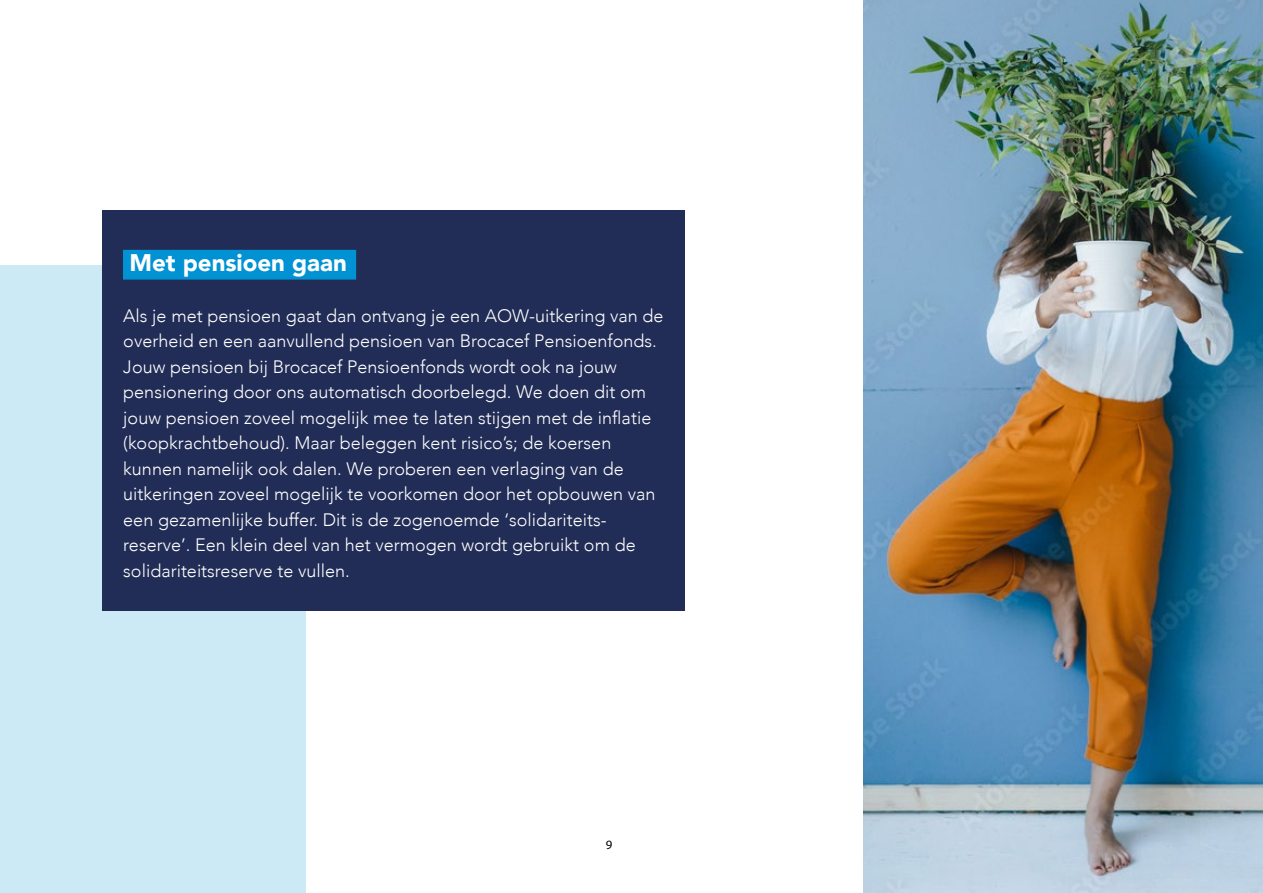
<style>
.page{position:relative;width:1263px;height:893px;background:#fff}
.page>*{position:absolute;margin:0;border:0;box-sizing:border-box;transform-origin:0 0}
.t1{font:900 24px "Avenir";color:#fff}
.t2{font:300 18px/25.5px "Avenir";color:#fff}
.t3{font:12.75px "Myriad Pro";color:#000}
</style>
<div class="page">
<img style="left:863px;top:0;width:400px;height:893px">
<div style="left:0;top:265px;width:305px;height:628px;background:#cce9f6"></div>
<div style="left:102px;top:210px;width:583px;height:401px;background:#212d56"></div>
<div style="left:123px;top:250px;width:233px;height:30px;background:#0092d3;border:2px solid #0092d3"></div>
<h1 class="t1" style="left:130px;top:242px;width:219px">Met pensioen gaan</h1>
<p class="t2" style="left:123px;top:303px;width:542px">Als je met pensioen gaat dan ontvang je een AOW-uitkering van de overheid en een aanvullend pensioen van Brocacef Pensioenfonds.<br>Jouw pensioen bij Brocacef Pensioenfonds wordt ook na jouw pensionering door ons automatisch doorbelegd. We doen dit om jouw pensioen zoveel mogelijk mee te laten stijgen met de inflatie (koopkrachtbehoud). Maar beleggen kent risico’s; de koersen kunnen namelijk ook dalen. We proberen een verlaging van de uitkeringen zoveel mogelijk te voorkomen door het opbouwen van een gezamenlijke buffer. Dit is de zogenoemde ‘solidariteits&shy;reserve’. Een klein deel van het vermogen wordt gebruikt om de solidariteitsreserve te vullen.</p>
<p class="t3" style="left:606px;top:836px;width:8px">9</p>
</div>
